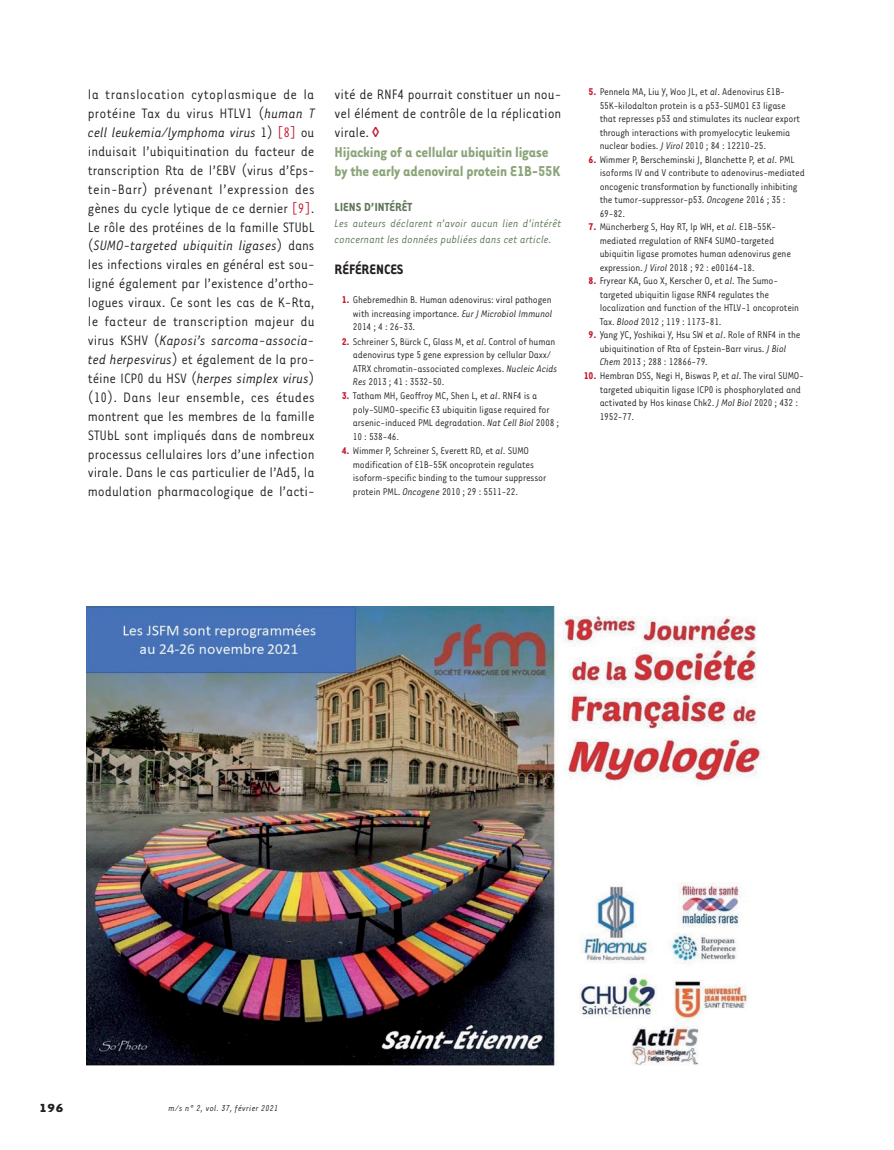
<style>
.page{position:relative;width:894px;height:1150px;background:#fff}
.page>*{position:absolute;margin:0;border:0;box-sizing:border-box;transform-origin:0 0}
.t1{font:700 16.5px/18.9px "Tarzana Narrow";letter-spacing:-.01em;color:#8ba479}
.t2{font:15.75px/18.9px "Tarzana Narrow";letter-spacing:-.005em;color:#231f20;text-align:justify}
.t3{font:700 15.75px "Tarzana Narrow";color:#231f20}
.t4{font:700 13.5px "Tarzana Narrow";color:#5f7659}
.t5{font:700 13.5px "Tarzana Wide";color:#231f20}
.t6{font:italic 12.45px/15.9px "Tarzana Narrow";color:#5f7659}
.t7{font:11.25px/13.5px "Tarzana Narrow";letter-spacing:-.015em;color:#231f20}
.t8{font:italic 9.75px "Tarzana Narrow";letter-spacing:.025em;color:#231f20}
.s1{font-style:italic}
.s2{color:#bf182a}
.s3{font-weight:700;color:#c11527}
</style>
<div class="page">
<img style="left:87px;top:606px;width:678px;height:459px">
<p class="t2" style="left:88px;top:84px;width:228px">la translocation cytoplasmique de la protéine Tax du virus HTLV1 (<span class="s1">human T cell leukemia/lymphoma virus</span> 1) <span class="s2">[8]</span> ou induisait l’ubiquitination du facteur de transcription Rta de l’EBV (virus d’Eps&shy;tein-Barr) prévenant l’expression des gènes du cycle lytique de ce dernier <span class="s2">[9]</span>.<br>Le rôle des protéines de la famille STUbL (<span class="s1">SUMO-targeted ubiquitin ligases</span>) dans les infections virales en général est sou&shy;ligné également par l’existence d’ortho&shy;logues viraux. Ce sont les cas de K-Rta, le facteur de transcription majeur du virus KSHV (<span class="s1">Kaposi’s sarcoma-associa&shy;ted herpesvirus</span>) et également de la pro&shy;téine ICP0 du HSV (<span class="s1">herpes simplex virus</span>) (10). Dans leur ensemble, ces études montrent que les membres de la famille STUbL sont impliqués dans de nombreux processus cellulaires lors d’une infection virale. Dans le cas particulier de l’Ad5, la modulation pharmacologique de l’acti-</p>
<h2 class="t2" style="left:334px;top:84px;width:228px">vité de RNF4 pourrait constituer un nou&shy;vel élément de contrôle de la réplication virale.</h2>
<h1 class="t1" style="left:334px;top:141px;width:227px">Hijacking of a cellular ubiquitin ligase by the early adenoviral protein E1B-55K</h1>
<p class="t4" style="left:334px;top:198px;width:79px">LIENS D’INTÉRÊT</p>
<p class="t6" style="left:334px;top:215px;width:228px">Les auteurs déclarent n’avoir aucun lien d’intérêt concernant les données publiées dans cet article.</p>
<h2 class="t3" style="left:334px;top:259px;width:70px">RÉFÉRENCES</h2>
<p class="t7" style="left:353px;top:293px;width:201px;text-align:justify;text-indent:-11px"><span class="s3">1.</span> Ghebremedhin B. Human adenovirus: viral pathogen with increasing importance. <span class="s1">Eur J Microbiol Immunol </span>2014 ; 4 : 26-33.</p>
<p class="t7" style="left:353px;top:334px;width:206px;text-indent:-11px"><span class="s3">2.</span> Schreiner S, Bürck C, Glass M, et <span class="s1">al</span>. Control of human adenovirus type 5 gene expression by cellular Daxx/ ATRX chromatin-associated complexes. <span class="s1">Nucleic Acids Res</span> 2013 ; 41 : 3532-50.</p>
<p class="t7" style="left:353px;top:389px;width:208px;text-indent:-11px"><span class="s3">3.</span> Tatham MH, Geoffroy MC, Shen L, et <span class="s1">al</span>. RNF4 is a poly-SUMO-specific E3 ubiquitin ligase required for arsenic-induced PML degradation. <span class="s1">Nat Cell Biol</span> 2008 ; 10 : 538-46.</p>
<p class="t7" style="left:353px;top:443px;width:195px;text-indent:-11px"><span class="s3">4.</span> Wimmer P, Schreiner S, Everett RD, et <span class="s1">al</span>. SUMO modification of E1B-55K oncoprotein regulates isoform-specific binding to the tumour suppressor protein PML. <span class="s1">Oncogene</span> 2010 ; 29 : 5511-22.</p>
<p class="t7" style="left:599px;top:85px;width:202px;text-indent:-11px"><span class="s3">5.</span> Pennela MA, Liu Y, Woo JL, et <span class="s1">al</span>. Adenovirus E1B-55K-kilodalton protein is a p53-SUMO1 E3 ligase that represses p53 and stimulates its nuclear export through interactions with promyelocytic leukemia nuclear bodies. <span class="s1">J Virol</span> 2010 ; 84 : 12210-25.</p>
<p class="t7" style="left:599px;top:152px;width:207px;text-indent:-11px"><span class="s3">6.</span> Wimmer P, Berscheminski J, Blanchette P, et <span class="s1">al</span>. PML isoforms IV and V contribute to adenovirus-mediated oncogenic transformation by functionally inhibiting the tumor-suppressor-p53. <span class="s1">Oncogene</span> 2016 ; 35 :<br>69-82.</p>
<p class="t7" style="left:599px;top:220px;width:193px;text-indent:-11px"><span class="s3">7.</span> Müncherberg S, Hay RT, Ip WH, et <span class="s1">al</span>. E1B-55K&shy;mediated rregulation of RNF4 SUMO-targeted ubiquitin ligase promotes human adenovirus gene expression. <span class="s1">J Virol</span> 2018 ; 92 : e00164-18.</p>
<p class="t7" style="left:599px;top:274px;width:201px;text-indent:-11px"><span class="s3">8.</span> Fryrear KA, Guo X, Kerscher O, et <span class="s1">al</span>. The Sumo&shy;targeted ubiquitin ligase RNF4 regulates the localization and function of the HTLV-1 oncoprotein Tax. <span class="s1">Blood</span> 2012 ; 119 : 1173-81.</p>
<p class="t7" style="left:599px;top:328px;width:202px;text-indent:-11px"><span class="s3">9.</span> Yang YC, Yoshikai Y, Hsu SW et <span class="s1">al</span>. Role of RNF4 in the ubiquitination of Rta of Epstein-Barr virus. <span class="s1">J Biol<br>Chem</span> 2013 ; 288 : 12866-79.</p>
<p class="t7" style="left:599px;top:368px;width:206px;text-indent:-16px"><span class="s3">10.</span> Hembran DSS, Negi H, Biswas P, et <span class="s1">al</span>. The viral SUMO&shy;targeted ubiquitin ligase ICP0 is phosphorylated and activated by Hos kinase Chk2. <span class="s1">J Mol Biol</span> 2020 ; 432 :<br>1952-77.</p>
<p class="t5" style="left:39px;top:1098px;width:26px">196</p>
<p class="t8" style="left:169px;top:1101px;width:111px">m/s n° 2, vol. 37, février 2021</p>
</div>
